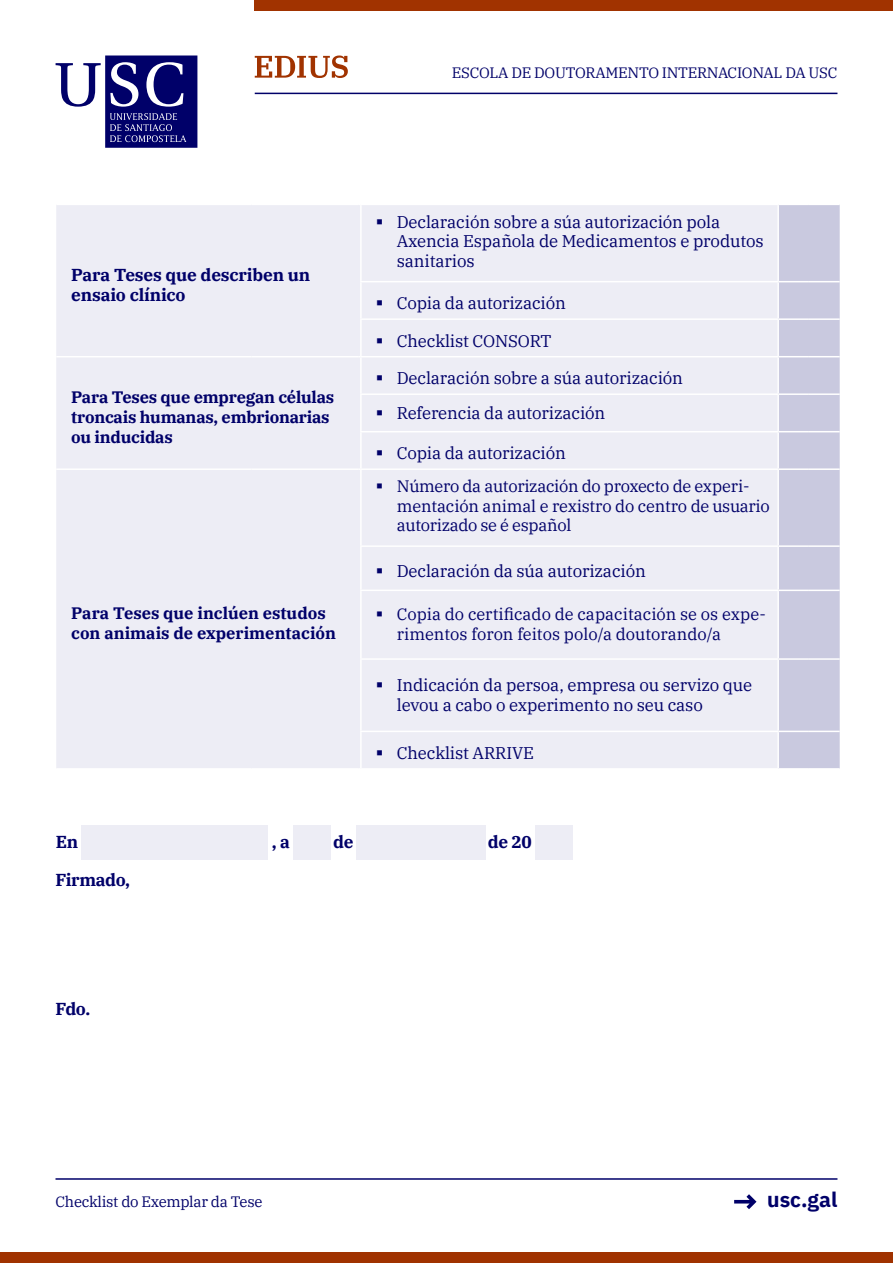
<style>
.page{position:relative;width:893px;height:1263px;background:#fff}
.page>*{position:absolute;margin:0;border:0;box-sizing:border-box;transform-origin:0 0}
.t1{font:700 21px "IBM Plex Sans";color:#000069}
.t2{font:700 17.25px/20.7px "IBM Plex Serif";letter-spacing:-.01em;color:#000069}
.t3{font:16.8px/19.5px "IBM Plex Serif";letter-spacing:-.01em;color:#000069}
.t4{font:16.5px/19.5px "IBM Plex Serif";letter-spacing:-.01em;color:#000069}
.t5{font:700 16.5px/19.8px "IBM Plex Serif";letter-spacing:-.015em;color:#000069}
.t6{font:15px "IBM Plex Serif";letter-spacing:-.02em;color:#000069}
</style>
<div class="page">
<svg style="left:56px;top:56px;width:141px;height:92px"></svg>
<hr style="left:56px;top:1178px;width:781px;height:2px;background:#000069">
<hr style="left:255px;top:93px;width:582px;height:1px;background:#000069">
<div style="left:255px;top:0;width:638px;height:10px;background:#a13300"></div>
<div style="left:0;top:1252px;width:893px;height:11px;background:#a03200"></div>
<svg style="left:734px;top:1194px;width:22px;height:15px"></svg>
<svg style="left:255px;top:56px;width:93px;height:22px"></svg>
<div style="left:56px;top:205px;width:721px;height:563px;background:#ededf5"></div>
<div style="left:779px;top:205px;width:61px;height:563px;background:#c9c9df"></div>
<hr style="left:360px;top:205px;width:2px;height:76px;background:#fff">
<hr style="left:360px;top:281px;width:418px;height:1px;background:#fff">
<hr style="left:360px;top:282px;width:2px;height:36px;background:#fff">
<hr style="left:778px;top:281px;width:31px;height:1px;background:#fff">
<hr style="left:809px;top:281px;width:31px;height:1px;background:#fff">
<hr style="left:360px;top:318px;width:418px;height:2px;background:#fff">
<hr style="left:360px;top:320px;width:2px;height:36px;background:#fff">
<hr style="left:778px;top:318px;width:31px;height:2px;background:#fff">
<hr style="left:809px;top:318px;width:31px;height:2px;background:#fff">
<hr style="left:56px;top:356px;width:195px;height:1px;background:#fff">
<hr style="left:251px;top:356px;width:107px;height:1px;background:#fff">
<hr style="left:361px;top:356px;width:417px;height:1px;background:#fff">
<hr style="left:360px;top:357px;width:2px;height:36px;background:#fff">
<hr style="left:778px;top:356px;width:31px;height:1px;background:#fff">
<hr style="left:809px;top:356px;width:31px;height:1px;background:#fff">
<hr style="left:360px;top:393px;width:418px;height:2px;background:#fff">
<hr style="left:360px;top:395px;width:2px;height:36px;background:#fff">
<hr style="left:778px;top:393px;width:31px;height:2px;background:#fff">
<hr style="left:809px;top:393px;width:31px;height:2px;background:#fff">
<hr style="left:360px;top:431px;width:418px;height:1px;background:#fff">
<hr style="left:360px;top:432px;width:2px;height:36px;background:#fff">
<hr style="left:778px;top:431px;width:31px;height:1px;background:#fff">
<hr style="left:809px;top:431px;width:31px;height:1px;background:#fff">
<hr style="left:56px;top:468px;width:195px;height:2px;background:#fff">
<hr style="left:251px;top:468px;width:107px;height:2px;background:#fff">
<hr style="left:361px;top:468px;width:417px;height:2px;background:#fff">
<hr style="left:360px;top:470px;width:2px;height:75px;background:#fff">
<hr style="left:778px;top:468px;width:31px;height:2px;background:#fff">
<hr style="left:809px;top:468px;width:31px;height:2px;background:#fff">
<hr style="left:360px;top:545px;width:418px;height:2px;background:#fff">
<hr style="left:360px;top:547px;width:2px;height:43px;background:#fff">
<hr style="left:778px;top:545px;width:31px;height:2px;background:#fff">
<hr style="left:809px;top:545px;width:31px;height:2px;background:#fff">
<hr style="left:360px;top:590px;width:418px;height:1px;background:#fff">
<hr style="left:360px;top:591px;width:2px;height:67px;background:#fff">
<hr style="left:778px;top:590px;width:31px;height:1px;background:#fff">
<hr style="left:809px;top:590px;width:31px;height:1px;background:#fff">
<hr style="left:360px;top:658px;width:418px;height:2px;background:#fff">
<hr style="left:360px;top:660px;width:2px;height:71px;background:#fff">
<hr style="left:778px;top:658px;width:31px;height:2px;background:#fff">
<hr style="left:809px;top:658px;width:31px;height:2px;background:#fff">
<hr style="left:360px;top:731px;width:418px;height:1px;background:#fff">
<hr style="left:360px;top:732px;width:2px;height:36px;background:#fff">
<hr style="left:778px;top:731px;width:31px;height:1px;background:#fff">
<hr style="left:809px;top:731px;width:31px;height:1px;background:#fff">
<div style="left:82px;top:825px;width:186px;height:35px;background:#ededf5"></div>
<div style="left:293px;top:825px;width:38px;height:35px;background:#ededf5"></div>
<div style="left:535px;top:825px;width:37px;height:35px;background:#ededf5"></div>
<div style="left:356px;top:825px;width:129px;height:35px;background:#ededf5"></div>
<svg style="left:377px;top:219px;width:5px;height:5px"></svg>
<svg style="left:377px;top:300px;width:5px;height:5px"></svg>
<svg style="left:377px;top:338px;width:5px;height:5px"></svg>
<svg style="left:377px;top:375px;width:5px;height:5px"></svg>
<svg style="left:377px;top:410px;width:5px;height:5px"></svg>
<svg style="left:377px;top:450px;width:5px;height:5px"></svg>
<svg style="left:377px;top:484px;width:5px;height:4px"></svg>
<svg style="left:377px;top:568px;width:5px;height:5px"></svg>
<svg style="left:377px;top:612px;width:5px;height:5px"></svg>
<svg style="left:377px;top:682px;width:5px;height:5px"></svg>
<svg style="left:377px;top:750px;width:5px;height:5px"></svg>
<p class="t2" style="left:71px;top:263px;width:241px">Para Teses que describen un ensaio clínico</p>
<p class="t5" style="left:71px;top:386px;width:264px">Para Teses que empregan células troncais humanas, embrionarias ou inducidas</p>
<p class="t5" style="left:71px;top:602px;width:266px">Para Teses que inclúen estudos con animais de experimentación</p>
<p class="t6" style="left:452px;top:61px;width:387px">ESCOLA DE DOUTORAMENTO INTERNACIONAL DA USC</p>
<p class="t3" style="left:397px;top:211px;width:368px">Declaración sobre a súa autorización pola<br>Axencia Española de Medicamentos e produtos sanitarios</p>
<p class="t3" style="left:397px;top:292px;width:171px">Copia da autorización</p>
<p class="t3" style="left:397px;top:329px;width:156px">Checklist CONSORT</p>
<p class="t3" style="left:397px;top:359px;width:288px;line-height:34.5px">Declaración sobre a súa autorización<br>Referencia da autorización</p>
<p class="t3" style="left:397px;top:442px;width:171px">Copia da autorización</p>
<p class="t4" style="left:397px;top:475px;width:374px">Número da autorización do proxecto de experi&shy;mentación animal e rexistro do centro de usuario autorizado se é español</p>
<p class="t3" style="left:397px;top:560px;width:250px">Declaración da súa autorización</p>
<p class="t4" style="left:397px;top:603px;width:370px">Copia do certificado de capacitación se os expe&shy;rimentos foron feitos polo/a doutorando/a</p>
<p class="t3" style="left:397px;top:674px;width:357px">Indicación da persoa, empresa ou servizo que levou a cabo o experimento no seu caso</p>
<p class="t3" style="left:397px;top:742px;width:139px">Checklist ARRIVE</p>
<p class="t2" style="left:56px;top:830px;width:24px">En</p>
<p class="t2" style="left:272px;top:830px;width:20px">, a</p>
<p class="t2" style="left:333px;top:830px;width:22px">de</p>
<p class="t2" style="left:488px;top:830px;width:45px">de 20</p>
<p class="t2" style="left:55px;top:868px;width:76px">Firmado,</p>
<p class="t2" style="left:55px;top:997px;width:36px">Fdo.</p>
<p class="t6" style="left:56px;top:1190px;width:208px">Checklist do Exemplar da Tese</p>
<p class="t1" style="left:767px;top:1183px;width:72px">usc.gal</p>
</div>
